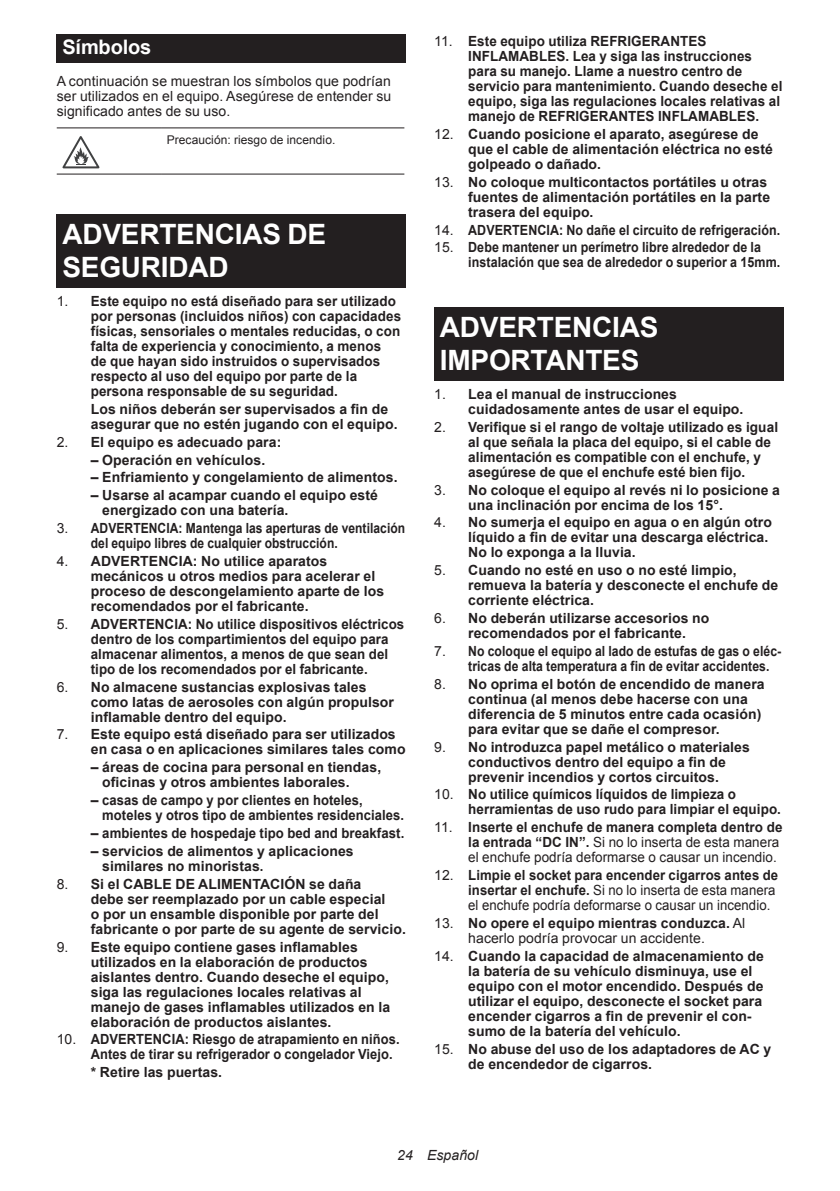
<style>
.page{position:relative;width:840px;height:1191px;background:#fff}
.page>*{position:absolute;margin:0;border:0;box-sizing:border-box;transform-origin:0 0}
.t1{font:700 28px/32.8px "Arial";letter-spacing:-.01em;color:#fff}
.t2{font:700 20px "Arial";letter-spacing:-.01em;color:#fff}
.t3{font:700 14px/15px "Arial";letter-spacing:.005em;color:#231f20}
.t4{font:700 14px/15px "Arial";letter-spacing:.005em;color:#231f20;scale:.96 1}
.t5{font:14px/15px "Arial";letter-spacing:.005em;color:#231f20}
.t6{font:700 14px/15px "Arial";letter-spacing:.005em;color:#231f20;scale:.95 1}
.t7{font:700 14px/15px "Arial";letter-spacing:.005em;color:#231f20;scale:.89 1}
.t8{font:700 14px/15px "Arial";letter-spacing:.005em;color:#231f20;scale:.87 1}
.t9{font:700 14px/15px "Arial";letter-spacing:.005em;color:#231f20;scale:.92 1}
.t10{font:700 14px/15px "Arial";letter-spacing:.005em;color:#231f20;scale:.86 1}
.t11{font:italic 14px "Arial";letter-spacing:.005em;color:#231f20}
.t12{font:12px "Arial";letter-spacing:.005em;color:#231f20}
.s1{font-weight:400}
.s2{font-weight:700}
</style>
<div class="page">
<div style="left:57px;top:34px;width:348px;height:29px;background:#231f20"></div>
<hr style="left:57px;top:127px;width:104px;height:1px;background:#231f20">
<hr style="left:161px;top:127px;width:243px;height:1px;background:#231f20">
<hr style="left:57px;top:174px;width:104px;height:1px;background:#231f20">
<hr style="left:161px;top:174px;width:243px;height:1px;background:#231f20">
<svg style="left:62px;top:136px;width:37px;height:32px"></svg>
<div style="left:57px;top:214px;width:348px;height:74px;background:#231f20"></div>
<div style="left:434px;top:307px;width:348px;height:74px;background:#231f20"></div>
<h2 class="t2" style="left:62px;top:34px;width:90px">Símbolos</h2>
<p class="t5" style="left:57px;top:74px;width:336px;text-align:justify">A continuación se muestran los símbolos que podrían ser utilizados en el equipo. Asegúrese de entender su significado antes de su uso.</p>
<p class="t12" style="left:167px;top:132px;width:170px">Precaución: riesgo de incendio.</p>
<h1 class="t1" style="left:62px;top:219px;width:265px">ADVERTENCIAS DE<br>SEGURIDAD</h1>
<p class="t4" style="left:91px;top:294px;width:324px;text-indent:-34px"><span class="s1">1.</span> Este equipo no está diseñado para ser utilizado por personas (incluidos niños) con capacidades físicas, sensoriales o mentales reducidas, o con falta de experiencia y conocimiento, a menos<br>de que hayan sido instruidos o supervisados respecto al uso del equipo por parte de la persona responsable de su seguridad.</p>
<p class="t3" style="left:91px;top:402px;width:308px">Los niños deberán ser supervisados a fin de asegurar que no estén jugando con el equipo.</p>
<p class="t3" style="left:57px;top:434px;width:226px"><span class="s1">2.</span> El equipo es adecuado para:</p>
<p class="t3" style="left:91px;top:452px;width:176px">– Operación en vehículos.</p>
<p class="t3" style="left:91px;top:470px;width:308px">– Enfriamiento y congelamiento de alimentos.</p>
<p class="t3" style="left:102px;top:488px;width:277px;text-indent:-11px">– Usarse al acampar cuando el equipo esté energizado con una batería.</p>
<p class="t10" style="left:91px;top:521px;width:367px;text-indent:-34px"><span class="s1">3.</span> ADVERTENCIA: Mantenga las aperturas de ventilación del equipo libres de cualquier obstrucción.</p>
<p class="t3" style="left:91px;top:554px;width:295px;text-indent:-34px"><span class="s1">4.</span> ADVERTENCIA: No utilice aparatos mecánicos u otros medios para acelerar el proceso de descongelamiento aparte de los recomendados por el fabricante.</p>
<p class="t6" style="left:91px;top:617px;width:331px;text-indent:-34px"><span class="s1">5.</span> ADVERTENCIA: No utilice dispositivos eléctricos dentro de los compartimientos del equipo para almacenar alimentos, a menos de que sean del tipo de los recomendados por el fabricante.</p>
<p class="t3" style="left:91px;top:679px;width:304px;text-indent:-34px"><span class="s1">6.</span> No almacene sustancias explosivas tales como latas de aerosoles con algún propulsor inflamable dentro del equipo.</p>
<p class="t3" style="left:91px;top:727px;width:316px;text-indent:-34px"><span class="s1">7.</span> Este equipo está diseñado para ser utilizados en casa o en aplicaciones similares tales como</p>
<p class="t3" style="left:102px;top:760px;width:280px;text-indent:-11px">– áreas de cocina para personal en tiendas, oficinas y otros ambientes laborales.</p>
<p class="t3" style="left:102px;top:793px;width:303px;text-indent:-11px">– casas de campo y por clientes en hoteles, moteles y otros tipo de ambientes residenciales.</p>
<p class="t3" style="left:91px;top:826px;width:315px">– ambientes de hospedaje tipo bed and breakfast.</p>
<p class="t3" style="left:102px;top:844px;width:253px;text-indent:-11px">– servicios de alimentos y aplicaciones similares no minoristas.</p>
<p class="t3" style="left:91px;top:876px;width:316px;text-indent:-34px"><span class="s1">8.</span> Si el CABLE DE ALIMENTACIÓN se daña<br>debe ser reemplazado por un cable especial<br>o por un ensamble disponible por parte del fabricante o por parte de su agente de servicio.</p>
<p class="t3" style="left:91px;top:939px;width:301px;text-indent:-34px"><span class="s1">9.</span> Este equipo contiene gases inflamables utilizados en la elaboración de productos aislantes dentro. Cuando deseche el equipo, siga las regulaciones locales relativas al manejo de gases inflamables utilizados en la elaboración de productos aislantes.</p>
<p class="t9" style="left:91px;top:1032px;width:337px;text-indent:-34px"><span class="s1">10.</span> ADVERTENCIA: Riesgo de atrapamiento en niños.<br>Antes de tirar su refrigerador o congelador Viejo.</p>
<p class="t3" style="left:91px;top:1065px;width:133px">* Retire las puertas.</p>
<p class="t4" style="left:468px;top:34px;width:328px;text-indent:-34px"><span class="s1">11.</span> Este equipo utiliza REFRIGERANTES INFLAMABLES. Lea y siga las instrucciones para su manejo. Llame a nuestro centro de servicio para mantenimiento. Cuando deseche el equipo, siga las regulaciones locales relativas al manejo de REFRIGERANTES INFLAMABLES.</p>
<p class="t3" style="left:468px;top:127px;width:306px;text-indent:-34px"><span class="s1">12.</span> Cuando posicione el aparato, asegúrese de que el cable de alimentación eléctrica no esté golpeado o dañado.</p>
<p class="t3" style="left:468px;top:175px;width:303px;text-indent:-34px"><span class="s1">13.</span> No coloque multicontactos portátiles u otras fuentes de alimentación portátiles en la parte trasera del equipo.</p>
<p class="t7" style="left:434px;top:223px;width:390px"><span class="s1">14.</span> ADVERTENCIA: No dañe el circuito de refrigeración.</p>
<p class="t7" style="left:468px;top:240px;width:352px;text-indent:-34px"><span class="s1">15.</span> Debe mantener un perímetro libre alrededor de la instalación que sea de alrededor o superior a 15mm.</p>
<h1 class="t1" style="left:439px;top:311px;width:220px">ADVERTENCIAS<br>IMPORTANTES</h1>
<p class="t3" style="left:468px;top:387px;width:276px;text-indent:-34px"><span class="s1">1.</span> Lea el manual de instrucciones cuidadosamente antes de usar el equipo.</p>
<p class="t3" style="left:468px;top:420px;width:311px;text-indent:-34px"><span class="s1">2.</span> Verifique si el rango de voltaje utilizado es igual al que señala la placa del equipo, si el cable de alimentación es compatible con el enchufe, y asegúrese de que el enchufe esté bien fijo.</p>
<p class="t3" style="left:468px;top:482px;width:313px;text-indent:-34px"><span class="s1">3.</span> No coloque el equipo al revés ni lo posicione a una inclinación por encima de los 15°.</p>
<p class="t3" style="left:468px;top:515px;width:305px;text-indent:-34px"><span class="s1">4.</span> No sumerja el equipo en agua o en algún otro líquido a fin de evitar una descarga eléctrica.<br>No lo exponga a la lluvia.</p>
<p class="t3" style="left:468px;top:563px;width:311px;text-indent:-34px"><span class="s1">5.</span> Cuando no esté en uso o no esté limpio, remueva la batería y desconecte el enchufe de corriente eléctrica.</p>
<p class="t3" style="left:468px;top:611px;width:242px;text-indent:-34px"><span class="s1">6.</span> No deberán utilizarse accesorios no recomendados por el fabricante.</p>
<p class="t8" style="left:468px;top:644px;width:361px;text-indent:-34px"><span class="s1">7.</span> No coloque el equipo al lado de estufas de gas o eléc&shy;tricas de alta temperatura a fin de evitar accidentes.</p>
<p class="t3" style="left:468px;top:677px;width:298px;text-indent:-34px"><span class="s1">8.</span> No oprima el botón de encendido de manera continua (al menos debe hacerse con una diferencia de 5 minutos entre cada ocasión) para evitar que se dañe el compresor.</p>
<p class="t3" style="left:468px;top:739px;width:283px;text-indent:-34px"><span class="s1">9.</span> No introduzca papel metálico o materiales conductivos dentro del equipo a fin de prevenir incendios y cortos circuitos.</p>
<p class="t4" style="left:468px;top:787px;width:327px;text-indent:-34px"><span class="s1">10.</span> No utilice químicos líquidos de limpieza o herramientas de uso rudo para limpiar el equipo.</p>
<p class="t5" style="left:468px;top:820px;width:315px;text-indent:-34px">11. <span class="s2">Inserte el enchufe de manera completa dentro de la entrada “DC IN”.</span> Si no lo inserta de esta manera el enchufe podría deformarse o causar un incendio.</p>
<p class="t5" style="left:468px;top:868px;width:311px;text-indent:-34px">12. <span class="s2">Limpie el socket para encender cigarros antes de insertar el enchufe.</span> Si no lo inserta de esta manera el enchufe podría deformarse o causar un incendio.</p>
<p class="t5" style="left:434px;top:915px;width:312px;text-align:center">13. <span class="s2">No opere el equipo mientras conduzca.</span> Al hacerlo podría provocar un accidente.</p>
<p class="t3" style="left:468px;top:949px;width:297px;text-indent:-34px"><span class="s1">14.</span> Cuando la capacidad de almacenamiento de la batería de su vehículo disminuya, use el equipo con el motor encendido. Después de utilizar el equipo, desconecte el socket para encender cigarros a fin de prevenir el con&shy;sumo de la batería del vehículo.</p>
<p class="t3" style="left:468px;top:1041px;width:304px;text-indent:-34px"><span class="s1">15.</span> No abuse del uso de los adaptadores de AC y de encendedor de cigarros.</p>
<p class="t11" style="left:397px;top:1146px;width:17px">24</p>
<p class="t11" style="left:427px;top:1146px;width:53px">Español</p>
</div>
